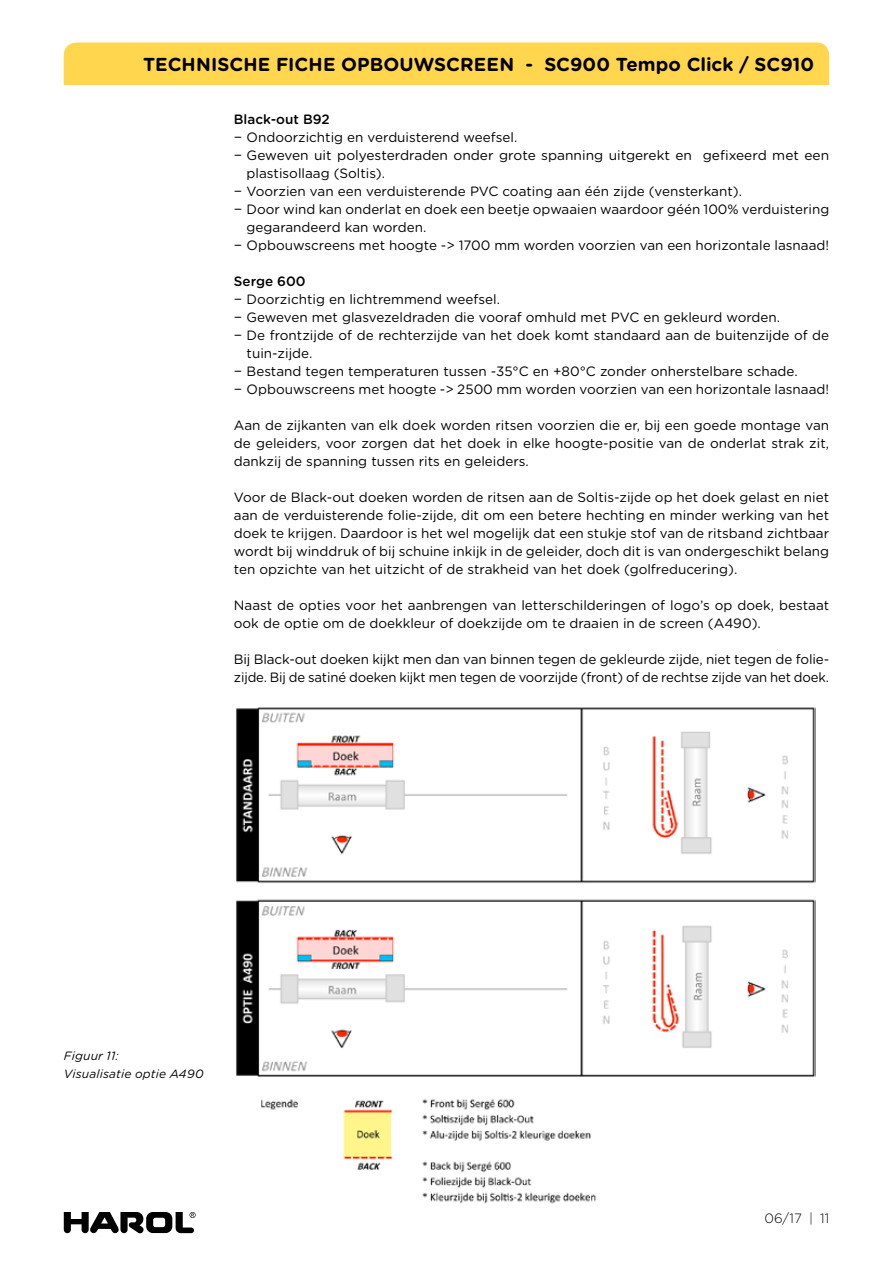
<style>
.page{position:relative;width:893px;height:1263px;background:#fff}
.page>*{position:absolute;margin:0;border:0;box-sizing:border-box;transform-origin:0 0}
.t1{font:700 18.75px "Gotham Rounded";letter-spacing:.005em;color:#000}
.t2{font:13.5px/18px "Gotham Rounded";color:#000;text-align:justify}
.t3{font:500 13.5px "Gotham Rounded";color:#000}
.t4{font:300 13.5px "Gotham Rounded";color:#000}
.t5{font:italic 12px/18px "Gotham Rounded";letter-spacing:.015em;color:#000}
.s1{font-weight:700;color:#9d9d9c}
</style>
<div class="page">
<div style="left:64px;top:43px;width:765px;height:42px;background:#ffd64d"></div>
<svg style="left:64px;top:1212px;width:132px;height:21px"></svg>
<img style="left:236px;top:707px;width:579px;height:497px">
<h1 class="t1" style="left:143px;top:51px;width:673px">TECHNISCHE FICHE OPBOUWSCREEN - SC900 Tempo Click / SC910</h1>
<p class="t3" style="left:234px;top:110px;width:97px">Black-out B92</p>
<p class="t2" style="left:234px;top:128px;width:285px">− Ondoorzichtig en verduisterend weefsel.</p>
<p class="t2" style="left:234px;top:146px;width:597px">− Geweven uit polyesterdraden onder grote spanning uitgerekt en gefixeerd met een</p>
<p class="t2" style="left:247px;top:164px;width:140px">plastisollaag (Soltis).</p>
<p class="t2" style="left:234px;top:182px;width:510px">− Voorzien van een verduisterende PVC coating aan één zijde (vensterkant).</p>
<p class="t2" style="left:234px;top:200px;width:597px">− Door wind kan onderlat en doek een beetje opwaaien waardoor géén 100% verduistering</p>
<p class="t2" style="left:247px;top:218px;width:181px">gegarandeerd kan worden.</p>
<p class="t2" style="left:234px;top:236px;width:597px">− Opbouwscreens met hoogte -&gt; 1700 mm worden voorzien van een horizontale lasnaad!</p>
<p class="t3" style="left:234px;top:272px;width:73px">Serge 600</p>
<p class="t2" style="left:234px;top:290px;width:268px">− Doorzichtig en lichtremmend weefsel.</p>
<p class="t2" style="left:234px;top:308px;width:548px">− Geweven met glasvezeldraden die vooraf omhuld met PVC en gekleurd worden.</p>
<p class="t2" style="left:234px;top:326px;width:597px">− De frontzijde of de rechterzijde van het doek komt standaard aan de buitenzijde of de</p>
<p class="t2" style="left:247px;top:344px;width:67px">tuin-zijde.</p>
<p class="t2" style="left:234px;top:362px;width:565px">− Bestand tegen temperaturen tussen -35°C en +80°C zonder onherstelbare schade.</p>
<p class="t2" style="left:234px;top:380px;width:597px">− Opbouwscreens met hoogte -&gt; 2500 mm worden voorzien van een horizontale lasnaad!</p>
<p class="t2" style="left:234px;top:416px;width:597px">Aan de zijkanten van elk doek worden ritsen voorzien die er, bij een goede montage van de geleiders, voor zorgen dat het doek in elke hoogte-positie van de onderlat strak zit, dankzij de spanning tussen rits en geleiders.</p>
<p class="t2" style="left:234px;top:488px;width:597px">Voor de Black-out doeken worden de ritsen aan de Soltis-zijde op het doek gelast en niet aan de verduisterende folie-zijde, dit om een betere hechting en minder werking van het doek te krijgen. Daardoor is het wel mogelijk dat een stukje stof van de ritsband zichtbaar wordt bij winddruk of bij schuine inkijk in de geleider, doch dit is van ondergeschikt belang ten opzichte van het uitzicht of de strakheid van het doek (golfreducering).</p>
<p class="t2" style="left:234px;top:596px;width:597px">Naast de opties voor het aanbrengen van letterschilderingen of logo’s op doek, bestaat ook de optie om de doekkleur of doekzijde om te draaien in de screen (A490).</p>
<p class="t2" style="left:234px;top:650px;width:597px">Bij Black-out doeken kijkt men dan van binnen tegen de gekleurde zijde, niet tegen de folie&shy;zijde. Bij de satiné doeken kijkt men tegen de voorzijde (front) of de rechtse zijde van het doek.</p>
<p class="t5" style="left:64px;top:1047px;width:141px">Figuur 11:<br>Visualisatie optie A490</p>
<p class="t4" style="left:764px;top:1209px;width:66px">06/17 <span class="s1">|</span> 11</p>
</div>
